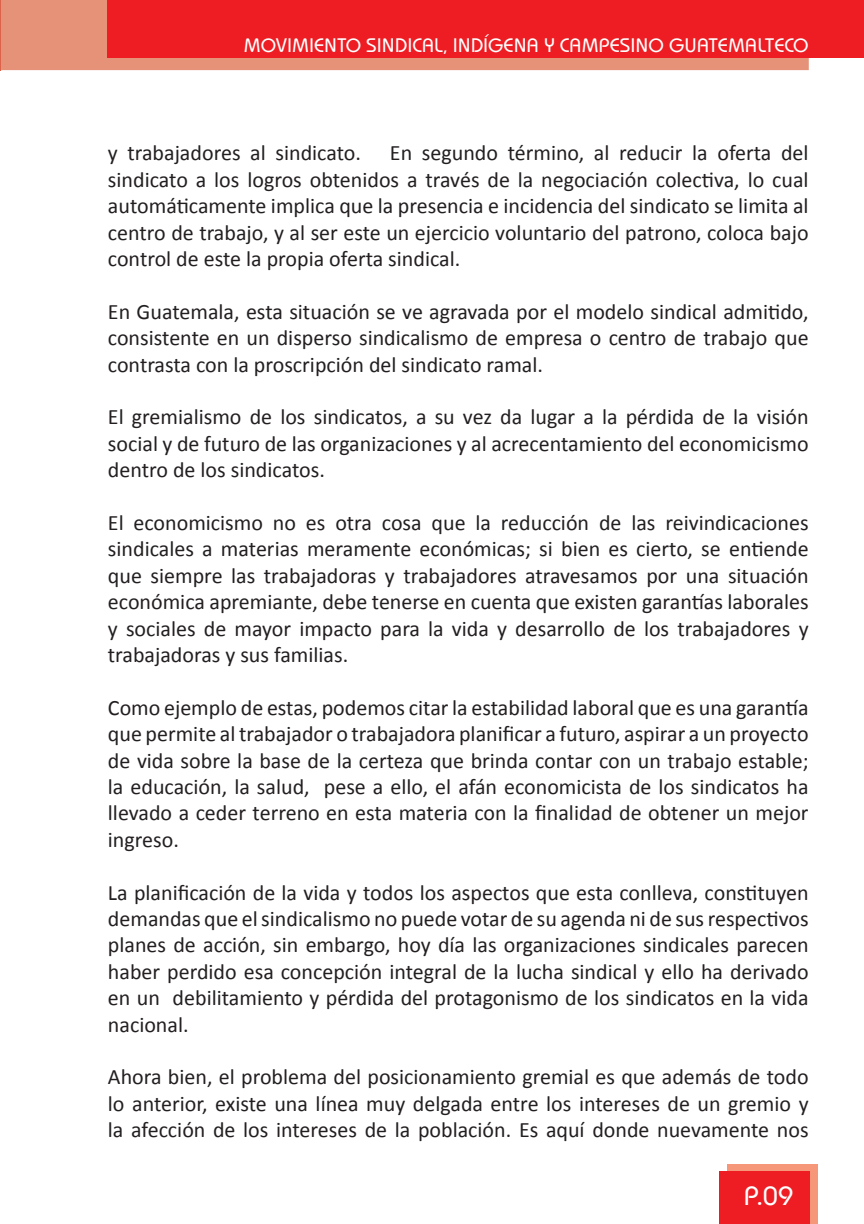
<style>
.page{position:relative;width:864px;height:1224px;background:#fff}
.page>*{position:absolute;margin:0;border:0;box-sizing:border-box;transform-origin:0 0}
.t1{font:500 28px "Bauhaus Itc TEE";color:#fff}
.t2{font:22px/26.4px "Calibri";color:#231f20;text-align:justify}
.t3{font:500 20.4px "Bauhaus Itc TEE";color:#fff}
</style>
<div class="page">
<div style="left:1px;top:0;width:808px;height:70px;background:#e59279"></div>
<div style="left:108px;top:0;width:756px;height:58px;background:#ee1d23"></div>
<div style="left:727px;top:1165px;width:90px;height:59px;background:#f6977a"></div>
<div style="left:720px;top:1172px;width:90px;height:52px;background:#ee1d23"></div>
<hr style="left:0;top:0;width:1px;height:70px;background:#db634a">
<p class="t3" style="left:244px;top:33px;width:566px">MOVIMIENTO SINDICAL, INDÍGENA Y CAMPESINO GUATEMALTECO</p>
<p class="t2" style="left:108px;top:140px;width:702px;text-indent:282px">En segundo término, al reducir la oferta del sindicato a los logros obtenidos a través de la negociación colectiva, lo cual automáticamente implica que la presencia e incidencia del sindicato se limita al centro de trabajo, y al ser este un ejercicio voluntario del patrono, coloca bajo control de este la propia oferta sindical.</p>
<p class="t2" style="left:108px;top:298px;width:702px">En Guatemala, esta situación se ve agravada por el modelo sindical admitido, consistente en un disperso sindicalismo de empresa o centro de trabajo que contrasta con la proscripción del sindicato ramal.</p>
<p class="t2" style="left:108px;top:404px;width:702px">El gremialismo de los sindicatos, a su vez da lugar a la pérdida de la visión social y de futuro de las organizaciones y al acrecentamiento del economicismo dentro de los sindicatos.</p>
<p class="t2" style="left:108px;top:510px;width:702px">El economicismo no es otra cosa que la reducción de las reivindicaciones sindicales a materias meramente económicas; si bien es cierto, se entiende que siempre las trabajadoras y trabajadores atravesamos por una situación económica apremiante, debe tenerse en cuenta que existen garantías laborales y sociales de mayor impacto para la vida y desarrollo de los trabajadores y trabajadoras y sus familias.</p>
<p class="t2" style="left:108px;top:694px;width:702px">Como ejemplo de estas, podemos citar la estabilidad laboral que es una garantía que permite al trabajador o trabajadora planificar a futuro, aspirar a un proyecto de vida sobre la base de la certeza que brinda contar con un trabajo estable; la educación, la salud, pese a ello, el afán economicista de los sindicatos ha llevado a ceder terreno en esta materia con la finalidad de obtener un mejor ingreso.</p>
<p class="t2" style="left:108px;top:879px;width:702px">La planificación de la vida y todos los aspectos que esta conlleva, constituyen demandas que el sindicalismo no puede votar de su agenda ni de sus respectivos planes de acción, sin embargo, hoy día las organizaciones sindicales parecen haber perdido esa concepción integral de la lucha sindical y ello ha derivado en un debilitamiento y pérdida del protagonismo de los sindicatos en la vida nacional.</p>
<p class="t2" style="left:108px;top:1064px;width:702px">Ahora bien, el problema del posicionamiento gremial es que además de todo lo anterior, existe una línea muy delgada entre los intereses de un gremio y la afección de los intereses de la población. Es aquí donde nuevamente nos</p>
<p class="t2" style="left:108px;top:140px;width:255px">y trabajadores al sindicato.</p>
<p class="t1" style="left:744px;top:1179px;width:51px">P.09</p>
</div>
